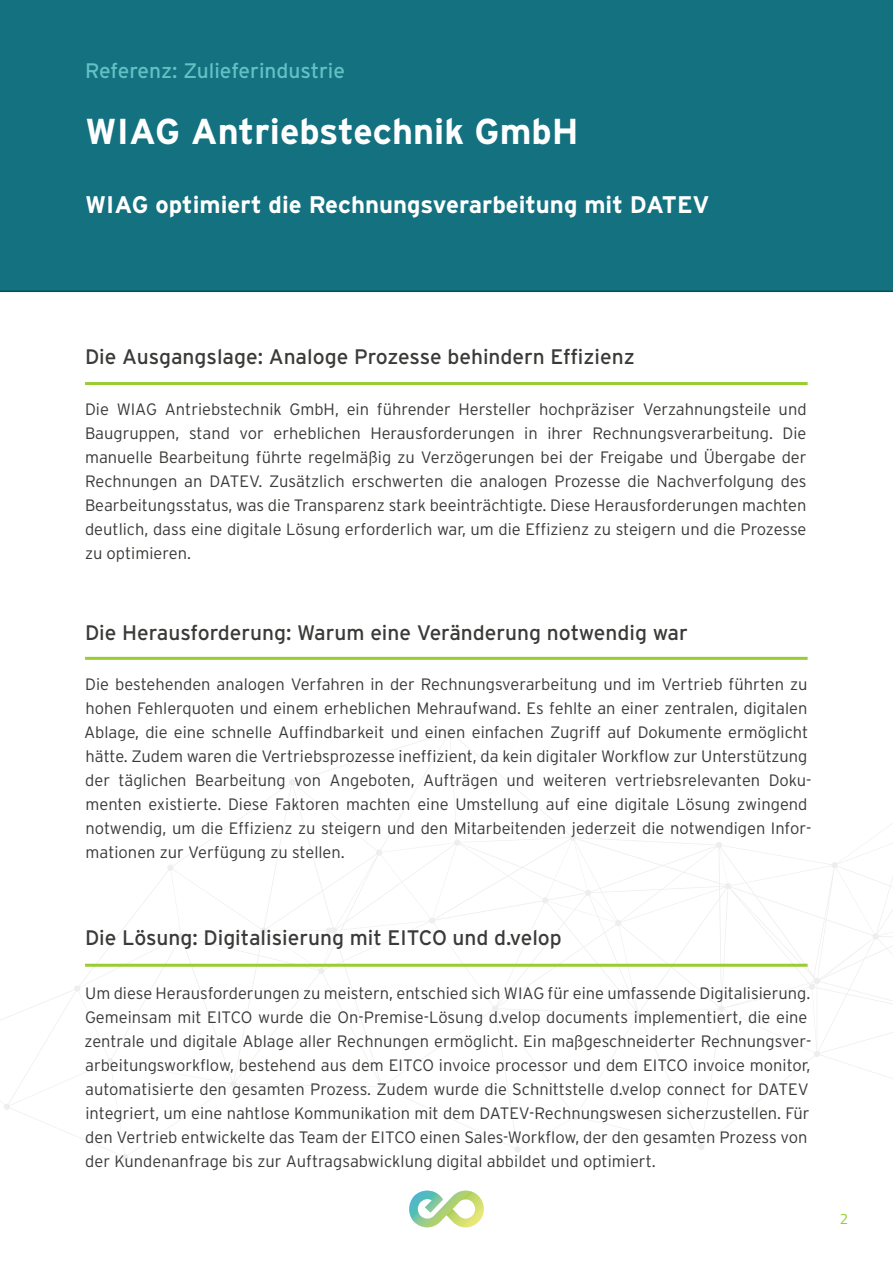
<style>
.page{position:relative;width:893px;height:1263px;background:#fff}
.page>*{position:absolute;margin:0;border:0;box-sizing:border-box;transform-origin:0 0}
.H3_Flyer_light{font:700 36px "Interstate";color:#fff}
.H3_Flyer_light-2{font:700 24px "Interstate";color:#fff}
.Fließtext_Überschrift_dark{font:21px "Interstate";color:#3a3a39}
.Fließtext_Überschrift_light{font:21px "Interstate";color:#62c1c5}
.Fließtext_dark{font:300 16.5px/24px "Interstate";color:#3a3a39}
.t1{font:15px "Cairo";color:#9c3}
</style>
<div class="page">
<svg style="left:409px;top:1190px;width:75px;height:37px"></svg>
<svg style="left:1px;top:729px;width:892px;height:431px"></svg>
<hr style="left:85px;top:382px;width:723px;height:3px;background:#9c3">
<hr style="left:85px;top:657px;width:723px;height:3px;background:#9c3">
<hr style="left:85px;top:964px;width:723px;height:3px;background:#9c3">
<div style="left:0;top:0;width:893px;height:293px;background:#137180"></div>
<p class="Fließtext_Überschrift_light" style="left:85px;top:56px;width:262px">Referenz: Zulieferindustrie</p>
<p class="H3_Flyer_light" style="left:85px;top:106px;width:495px">WIAG Antriebstechnik GmbH</p>
<p class="H3_Flyer_light-2" style="left:85px;top:188px;width:626px">WIAG optimiert die Rechnungsverarbeitung mit DATEV</p>
<p class="Fließtext_Überschrift_dark" style="left:85px;top:342px;width:551px">Die Ausgangslage: Analoge Prozesse behindern Effizienz</p>
<p class="Fließtext_dark" style="left:85px;top:396px;width:723px;text-align:justify">Die WIAG Antriebstechnik GmbH, ein führender Hersteller hochpräziser Verzahnungsteile und Baugruppen, stand vor erheblichen Herausforderungen in ihrer Rechnungsverarbeitung. Die manuelle Bearbeitung führte regelmäßig zu Verzögerungen bei der Freigabe und Übergabe der Rechnungen an DATEV. Zusätzlich erschwerten die analogen Prozesse die Nachverfolgung des Bearbeitungsstatus, was die Transparenz stark beeinträchtigte. Diese Herausforderungen machten deutlich, dass eine digitale Lösung erforderlich war, um die Effizienz zu steigern und die Prozesse zu optimieren.</p>
<p class="Fließtext_Überschrift_dark" style="left:85px;top:617px;width:604px">Die Herausforderung: Warum eine Veränderung notwendig war</p>
<p class="Fließtext_dark" style="left:84px;top:672px;width:729px">Die bestehenden analogen Verfahren in der Rechnungsverarbeitung und im Vertrieb führten zu hohen Fehlerquoten und einem erheblichen Mehraufwand. Es fehlte an einer zentralen, digitalen Ablage, die eine schnelle Auffindbarkeit und einen einfachen Zugriff auf Dokumente ermöglicht hätte. Zudem waren die Vertriebsprozesse ineffizient, da kein digitaler Workflow zur Unterstützung der täglichen Bearbeitung von Angeboten, Aufträgen und weiteren vertriebsrelevanten Doku&shy;menten existierte. Diese Faktoren machten eine Umstellung auf eine digitale Lösung zwingend notwendig, um die Effizienz zu steigern und den Mitarbeitenden jederzeit die notwendigen Infor&shy;mationen zur Verfügung zu stellen.</p>
<p class="Fließtext_Überschrift_dark" style="left:85px;top:923px;width:478px">Die Lösung: Digitalisierung mit EITCO und d.velop</p>
<p class="Fließtext_dark" style="left:84px;top:980px;width:728px">Um diese Herausforderungen zu meistern, entschied sich WIAG für eine umfassende Digitalisierung.<br>Gemeinsam mit EITCO wurde die On-Premise-Lösung d.velop documents implementiert, die eine zentrale und digitale Ablage aller Rechnungen ermöglicht. Ein maßgeschneiderter Rechnungsver&shy;arbeitungsworkflow, bestehend aus dem EITCO invoice processor und dem EITCO invoice monitor, automatisierte den gesamten Prozess. Zudem wurde die Schnittstelle d.velop connect for DATEV integriert, um eine nahtlose Kommunikation mit dem DATEV-Rechnungswesen sicherzustellen. Für den Vertrieb entwickelte das Team der EITCO einen Sales-Workflow, der den gesamten Prozess von der Kundenanfrage bis zur Auftragsabwicklung digital abbildet und optimiert.</p>
<p class="t1" style="left:840px;top:1208px;width:10px">2</p>
</div>
